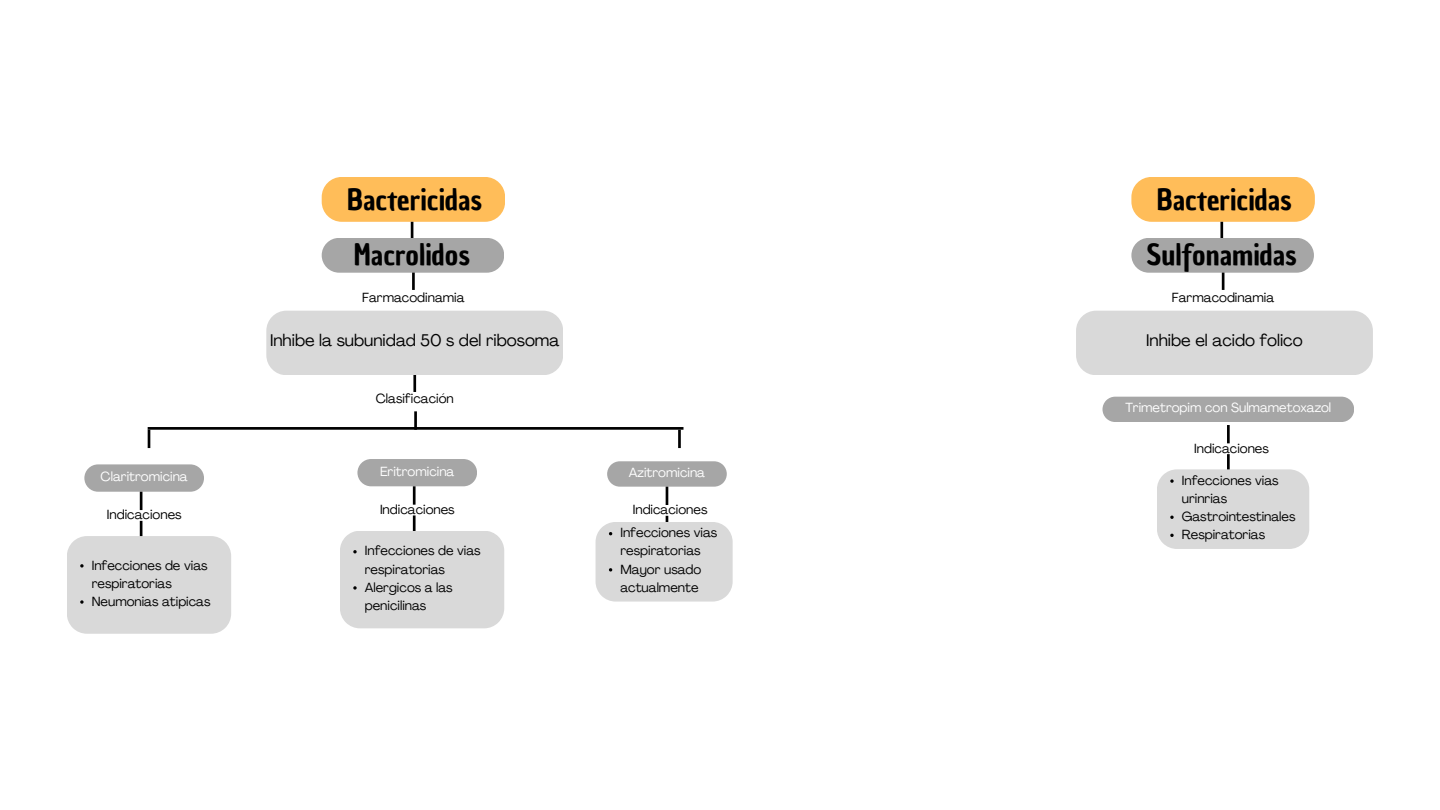
<style>
.page{position:relative;width:1440px;height:810px;background:#fff}
.page>*{position:absolute;margin:0;border:0;box-sizing:border-box;transform-origin:0 0}
.t1{font:28.6px "Chau Philomene One";color:#000}
.t2{font:16.6px "Agrandir";color:#000}
.t3{font:13.1px/18.1px "Agrandir";color:#000}
.t4{font:13.1px "Agrandir";color:#fff}
</style>
<div class="page">
<hr style="left:413px;top:359px;width:3px;height:33px;background:#000">
<div style="left:322px;top:177px;width:183px;height:45px;background:#ffbd59;border-radius:20px"></div>
<hr style="left:411px;top:222px;width:2px;height:33px;background:#000">
<hr style="left:412px;top:256px;width:3px;height:34px;background:#000">
<div style="left:322px;top:238px;width:182px;height:35px;background:#a6a6a6;border-radius:17px"></div>
<div style="left:266px;top:311px;width:297px;height:64px;background:#d9d9d9;border-radius:20px"></div>
<hr style="left:414px;top:411px;width:3px;height:19px;background:#000">
<hr style="left:148px;top:427px;width:535px;height:3px;background:#000">
<hr style="left:678px;top:430px;width:3px;height:18px;background:#000">
<svg style="left:148px;top:430px;width:2px;height:18px"></svg>
<div style="left:84px;top:464px;width:120px;height:28px;background:#a6a6a6;border-radius:14px"></div>
<svg style="left:140px;top:492px;width:2px;height:18px"></svg>
<svg style="left:67px;top:521px;width:164px;height:113px;background:#dedede"></svg>
<svg style="left:607px;top:461px;width:120px;height:44px"></svg>
<svg style="left:596px;top:516px;width:137px;height:86px;background:#dcdcdc"></svg>
<div style="left:357px;top:459px;width:120px;height:27px;background:#a6a6a6;border-radius:14px"></div>
<hr style="left:413px;top:486px;width:3px;height:19px;background:#000">
<hr style="left:413px;top:515px;width:3px;height:19px;background:#000">
<div style="left:340px;top:531px;width:164px;height:97px;background:#d9d9d9"></div>
<div style="left:1131px;top:177px;width:184px;height:45px;background:#ffbd59;border-radius:20px"></div>
<hr style="left:1220px;top:222px;width:3px;height:33px;background:#000">
<hr style="left:1222px;top:256px;width:2px;height:34px;background:#000">
<div style="left:1131px;top:238px;width:183px;height:35px;background:#a6a6a6;border-radius:17px"></div>
<div style="left:1076px;top:311px;width:297px;height:64px;background:#d9d9d9;border-radius:20px"></div>
<div style="left:1103px;top:397px;width:251px;height:25px;background:#a6a6a6"></div>
<hr style="left:1227px;top:425px;width:3px;height:18px;background:#000">
<hr style="left:1227px;top:454px;width:3px;height:18px;background:#000">
<div style="left:1157px;top:469px;width:152px;height:80px;background:#d9d9d9"></div>
<p class="t4" style="left:101px;top:471px;width:89px">Claritromicina</p>
<p class="t3" style="left:107px;top:507px;width:76px">Indicaciones</p>
<p class="t3" style="left:92px;top:557px;width:117px">Infecciones de vias respiratorias</p>
<p class="t3" style="left:92px;top:593px;width:120px">Neumonias atipicas</p>
<h1 class="t1" style="left:347px;top:181px;width:137px">Bactericidas</h1>
<h1 class="t1" style="left:354px;top:236px;width:118px">Macrolidos</h1>
<p class="t3" style="left:362px;top:290px;width:104px">Farmacodinamia</p>
<h2 class="t2" style="left:270px;top:334px;width:291px">Inhibe la subunidad 50 s del ribosoma</h2>
<p class="t3" style="left:376px;top:390px;width:80px">Clasificación</p>
<p class="t4" style="left:380px;top:466px;width:76px">Eritromicina</p>
<p class="t3" style="left:380px;top:502px;width:76px">Indicaciones</p>
<p class="t3" style="left:365px;top:543px;width:117px">Infecciones de vias respiratorias</p>
<p class="t3" style="left:365px;top:579px;width:89px">Alergicos a las penicilinas</p>
<p class="t4" style="left:629px;top:467px;width:78px">Azitromicina</p>
<p class="t3" style="left:633px;top:502px;width:76px">Indicaciones</p>
<p class="t3" style="left:620px;top:525px;width:98px">Infecciones vias respiratorias</p>
<p class="t3" style="left:620px;top:561px;width:82px">Mayor usado actualmente</p>
<h1 class="t1" style="left:1157px;top:181px;width:137px">Bactericidas</h1>
<h1 class="t1" style="left:1147px;top:236px;width:152px">Sulfonamidas</h1>
<p class="t3" style="left:1172px;top:290px;width:104px">Farmacodinamia</p>
<h2 class="t2" style="left:1146px;top:334px;width:158px">Inhibe el acido folico</h2>
<p class="t4" style="left:1125px;top:402px;width:207px">Trimetropim con Sulmametoxazol</p>
<p class="t3" style="left:1194px;top:440px;width:76px">Indicaciones</p>
<p class="t3" style="left:1182px;top:472px;width:98px">Infecciones vias urinrias</p>
<p class="t3" style="left:1182px;top:509px;width:115px">Gastrointestinales</p>
<p class="t3" style="left:1182px;top:527px;width:85px">Respiratorias</p>
</div>
